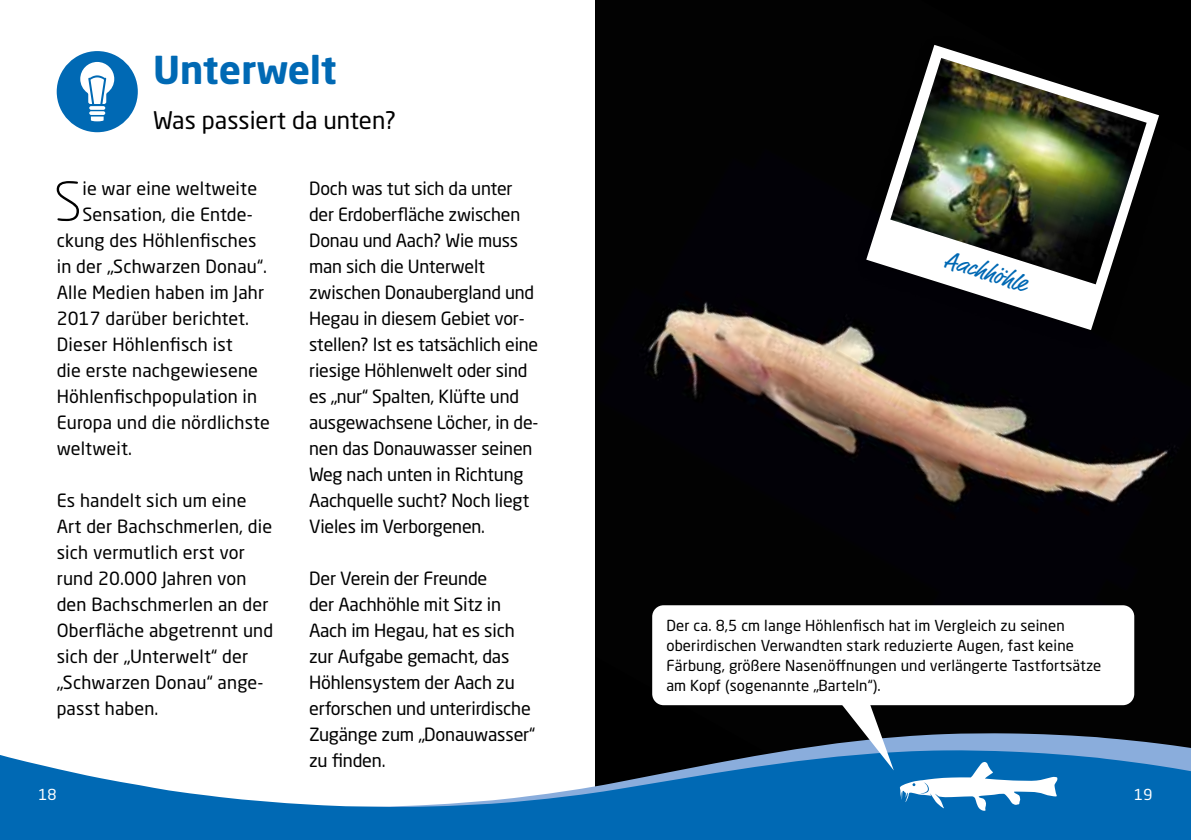
<style>
.page{position:relative;width:1191px;height:840px;background:#fff}
.page>*{position:absolute;margin:0;border:0;box-sizing:border-box;transform-origin:0 0}
.t1{font:300 53px "Neo Sans Std";color:#000}
.t2{font:700 38px "Neo Sans Std";color:#0069b4}
.t3{font:24px "Neo Sans Std";color:#000}
.t4{font:24px "Market OT";color:#0069b4}
.t5{font:18px/26px "Neo Sans Std";letter-spacing:-.01em;color:#000}
.t6{font:18px/26px "Neo Sans Std";letter-spacing:.01em;color:#000}
.t7{font:15px/20px "Neo Sans Std";letter-spacing:.01em;color:#000}
.t8{font:15px "Neo Sans Std";color:#fff}
</style>
<div class="page">
<img style="left:595px;top:0;width:596px;height:699px">
<svg style="left:0;top:699px;width:1191px;height:140px"></svg>
<div style="left:57px;top:51px;width:81px;height:81px;background:#0069b4;border-radius:50%"></div>
<svg style="left:91px;top:116px;width:13px;height:5px"></svg>
<svg style="left:89px;top:106px;width:16px;height:4px"></svg>
<svg style="left:89px;top:111px;width:16px;height:4px"></svg>
<svg style="left:80px;top:62px;width:34px;height:42px"></svg>
<div style="left:854px;top:32px;width:325px;height:318px;background:#000"></div>
<svg style="left:872px;top:51px;width:281px;height:273px"></svg>
<div style="left:867px;top:46px;width:290px;height:283px;border:10px solid #fff;border-radius:66px"></div>
<img style="left:890px;top:58px;width:256px;height:226px">
<div style="left:652px;top:605px;width:482px;height:99px;background:#fff;border-radius:11px"></div>
<svg style="left:808px;top:704px;width:249px;height:106px;background:#3b6d94"></svg>
<h2 class="t2" style="left:153px;top:45px;width:185px">Unterwelt</h2>
<h3 class="t3" style="left:153px;top:105px;width:244px">Was passiert da unten?</h3>
<h1 class="t1" style="left:54px;top:170px;width:30px">S</h1>
<p class="t6" style="left:82px;top:175px;width:176px">ie war eine weltweite</p>
<p class="t6" style="left:82px;top:201px;width:172px">Sensation, die Entde-</p>
<p class="t6" style="left:57px;top:227px;width:201px">ckung des Höhlenfisches</p>
<p class="t6" style="left:57px;top:253px;width:212px">in der „Schwarzen Donau“.</p>
<p class="t6" style="left:57px;top:279px;width:209px">Alle Medien haben im Jahr</p>
<p class="t6" style="left:57px;top:305px;width:194px">2017 darüber berichtet.</p>
<p class="t6" style="left:57px;top:331px;width:177px">Dieser Höhlenfisch ist</p>
<p class="t6" style="left:57px;top:357px;width:203px">die erste nachgewiesene</p>
<p class="t6" style="left:57px;top:383px;width:202px">Höhlenfischpopulation in</p>
<p class="t6" style="left:57px;top:409px;width:215px">Europa und die nördlichste</p>
<p class="t6" style="left:57px;top:435px;width:77px">weltweit.</p>
<p class="t6" style="left:57px;top:487px;width:218px">Es handelt sich um eine<br>Art der Bachschmerlen, die sich vermutlich erst vor rund 20.000 Jahren von den Bachschmerlen an der<br>Oberfläche abgetrennt und sich der „Unterwelt“ der „Schwarzen Donau“ ange&shy;passt haben.</p>
<p class="t5" style="left:309px;top:175px;width:231px">Doch was tut sich da unter der Erdoberfläche zwischen<br>Donau und Aach? Wie muss man sich die Unterwelt zwischen Donaubergland und<br>Hegau in diesem Gebiet vor&shy;stellen? Ist es tatsächlich eine riesige Höhlenwelt oder sind es „nur“ Spalten, Klüfte und ausgewachsene Löcher, in de&shy;nen das Donauwasser seinen<br>Weg nach unten in Richtung<br>Aachquelle sucht? Noch liegt<br>Vieles im Verborgenen.</p>
<p class="t5" style="left:309px;top:565px;width:228px">Der Verein der Freunde<br>der Aachhöhle mit Sitz in<br>Aach im Hegau, hat es sich zur Aufgabe gemacht, das<br>Höhlensystem der Aach zu erforschen und unterirdische<br>Zugänge zum „Donauwasser“ zu finden.</p>
<h3 class="t4" style="left:950px;top:245px;width:86px;rotate:18deg">Aachhöhle</h3>
<p class="t7" style="left:666px;top:615px;width:436px">Der ca. 8,5 cm lange Höhlenfisch hat im Vergleich zu seinen oberirdischen Verwandten stark reduzierte Augen, fast keine Färbung, größere Nasenöffnungen und verlängerte Tastfortsätze am Kopf (sogenannte „Barteln“).</p>
<p class="t8" style="left:39px;top:785px;width:20px">18</p>
<p class="t8" style="left:1134px;top:785px;width:20px">19</p>
</div>
